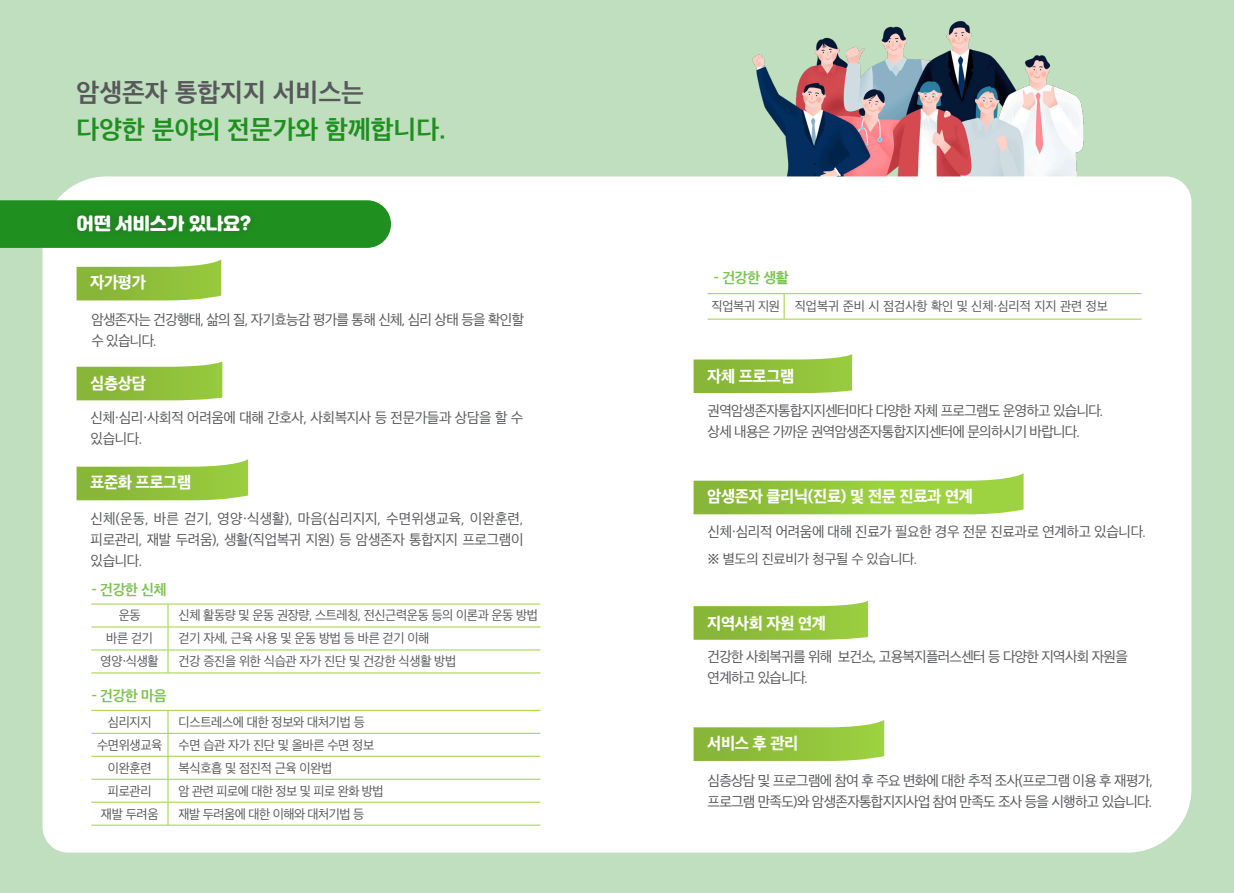
<style>
.page{position:relative;width:1234px;height:893px;background:#fff}
.page>*{position:absolute;margin:0;border:0;box-sizing:border-box;transform-origin:0 0}
.t1{font:24.75px "SD Gothic Neoa TTF g Bd";color:#1f8f1f}
.t2{font:24.75px "SD Gothic Neoa TTF g Bd";color:#57585a}
.t3{font:17.1px "Jalnan";color:#fff}
.t4{font:15.75px "SD Gothic Neoa TTF h Ex Bd";letter-spacing:-.025em;color:#fff}
.t5{font:14.25px/21px "SD Gothic Neoa TTF d Rg";letter-spacing:-.05em;color:#57585a;scale:.95 1}
.t6{font:14.25px/21px "SD Gothic Neoa TTF d Rg";letter-spacing:-.025em;color:#57585a;scale:.95 1}
.t7{font:14.25px "SD Gothic Neoa TTF g Bd";letter-spacing:-.025em;color:#7cc352}
.t8{font:13.5px "SD Gothic Neoa TTF d Rg";letter-spacing:-.025em;color:#57585a}
.t9{font:12.75px "SD Gothic Neoa TTF d Rg";letter-spacing:-.025em;color:#57585a;scale:.95 1}
.t10{font:12.75px "SD Gothic Neoa TTF d Rg";color:#57585a;scale:.95 1}
</style>
<div class="page">
<div style="left:0;top:0;width:1233px;height:893px;background:#bfdfbf"></div>
<img style="left:752px;top:21px;width:332px;height:155px">
<div style="left:43px;top:176px;width:1148px;height:677px;background:#fff"></div>
<hr style="left:91px;top:604px;width:77px;height:1px;background:#9dd242">
<hr style="left:168px;top:604px;width:372px;height:1px;background:#9dd242">
<hr style="left:91px;top:627px;width:77px;height:1px;background:#9dd242">
<hr style="left:168px;top:627px;width:372px;height:1px;background:#9dd242">
<hr style="left:91px;top:650px;width:77px;height:1px;background:#9dd242">
<hr style="left:168px;top:650px;width:372px;height:1px;background:#9dd242">
<svg style="left:168px;top:604px;width:1px;height:69px"></svg>
<hr style="left:91px;top:673px;width:77px;height:1px;background:#9dd242">
<hr style="left:168px;top:673px;width:372px;height:1px;background:#9dd242">
<hr style="left:91px;top:710px;width:77px;height:1px;background:#9dd242">
<hr style="left:168px;top:710px;width:372px;height:1px;background:#9dd242">
<hr style="left:91px;top:733px;width:77px;height:1px;background:#9dd242">
<hr style="left:168px;top:733px;width:372px;height:1px;background:#9dd242">
<hr style="left:91px;top:756px;width:77px;height:1px;background:#9dd242">
<hr style="left:168px;top:756px;width:372px;height:1px;background:#9dd242">
<hr style="left:91px;top:779px;width:77px;height:1px;background:#9dd242">
<hr style="left:168px;top:779px;width:372px;height:1px;background:#9dd242">
<hr style="left:91px;top:802px;width:77px;height:1px;background:#9dd242">
<hr style="left:168px;top:802px;width:372px;height:1px;background:#9dd242">
<svg style="left:168px;top:711px;width:1px;height:114px"></svg>
<hr style="left:91px;top:825px;width:77px;height:1px;background:#9dd242">
<hr style="left:168px;top:825px;width:372px;height:1px;background:#9dd242">
<hr style="left:707px;top:293px;width:77px;height:1px;background:#9dd242">
<hr style="left:784px;top:293px;width:357px;height:1px;background:#9dd242">
<svg style="left:783px;top:294px;width:1px;height:25px"></svg>
<hr style="left:707px;top:319px;width:77px;height:1px;background:#9dd242">
<hr style="left:784px;top:319px;width:357px;height:1px;background:#9dd242">
<svg style="left:693px;top:601px;width:174px;height:39px;background:#9fc955"></svg>
<svg style="left:693px;top:473px;width:330px;height:41px;background:#a9d262"></svg>
<svg style="left:693px;top:720px;width:191px;height:41px;background:#a4cc5e"></svg>
<svg style="left:77px;top:361px;width:145px;height:39px;background:#9ec756"></svg>
<svg style="left:693px;top:354px;width:158px;height:39px;background:#9ec856"></svg>
<svg style="left:0;top:200px;width:391px;height:48px;background:#259225"></svg>
<div style="left:68px;top:206px;width:192px;height:34px;background:#1f891f"></div>
<svg style="left:77px;top:259px;width:144px;height:41px;background:#a2ca5e"></svg>
<svg style="left:77px;top:459px;width:171px;height:41px;background:#a4cb5e"></svg>
<p class="t2" style="left:77px;top:81px;width:289px">암생존자 통합지지 서비스는</p>
<p class="t1" style="left:77px;top:117px;width:370px">다양한 분야의 전문가와 함께합니다.</p>
<p class="t3" style="left:77px;top:212px;width:176px">어떤 서비스가 있나요?</p>
<p class="t4" style="left:90px;top:274px;width:57px">자가평가</p>
<p class="t5" style="left:91px;top:309px;width:457px">암생존자는 건강행태, 삶의 질, 자기효능감 평가를 통해 신체, 심리 상태 등을 확인할 수 있습니다.</p>
<p class="t4" style="left:90px;top:376px;width:57px">심층상담</p>
<p class="t6" style="left:90px;top:407px;width:457px">신체·심리·사회적 어려움에 대해 간호사, 사회복지사 등 전문가들과 상담을 할 수 있습니다.</p>
<p class="t4" style="left:90px;top:474px;width:103px">표준화 프로그램</p>
<p class="t5" style="left:90px;top:508px;width:457px;text-align:justify">신체(운동, 바른 걷기, 영양·식생활), 마음(심리지지, 수면위생교육, 이완훈련, 피로관리, 재발 두려움), 생활(직업복귀 지원) 등 암생존자 통합지지 프로그램이 있습니다.</p>
<p class="t7" style="left:91px;top:583px;width:77px">- 건강한 신체</p>
<p class="t9" style="left:119px;top:609px;width:25px">운동</p>
<p class="t9" style="left:179px;top:609px;width:380px">신체 활동량 및 운동 권장량, 스트레칭, 전신근력운동 등의 이론과 운동 방법</p>
<p class="t9" style="left:106px;top:632px;width:51px">바른 걷기</p>
<p class="t9" style="left:179px;top:632px;width:265px">걷기 자세, 근육 사용 및 운동 방법 등 바른 걷기 이해</p>
<p class="t9" style="left:101px;top:655px;width:63px">영양·식생활</p>
<p class="t9" style="left:179px;top:655px;width:294px">건강 증진을 위한 식습관 자가 진단 및 건강한 식생활 방법</p>
<p class="t7" style="left:91px;top:689px;width:77px">- 건강한 마음</p>
<p class="t9" style="left:108px;top:715px;width:47px">심리지지</p>
<p class="t9" style="left:179px;top:715px;width:197px">디스트레스에 대한 정보와 대처기법 등</p>
<p class="t9" style="left:97px;top:738px;width:70px">수면위생교육</p>
<p class="t9" style="left:179px;top:738px;width:207px">수면 습관 자가 진단 및 올바른 수면 정보</p>
<p class="t9" style="left:108px;top:761px;width:47px">이완훈련</p>
<p class="t9" style="left:179px;top:761px;width:163px">복식호흡 및 점진적 근육 이완법</p>
<p class="t9" style="left:108px;top:784px;width:47px">피로관리</p>
<p class="t9" style="left:179px;top:784px;width:217px">암 관련 피로에 대한 정보 및 피로 완화 방법</p>
<p class="t9" style="left:101px;top:807px;width:62px">재발 두려움</p>
<p class="t9" style="left:179px;top:807px;width:197px">재발 두려움에 대한 이해와 대처기법 등</p>
<p class="t7" style="left:713px;top:271px;width:77px">- 건강한 생활</p>
<p class="t9" style="left:711px;top:300px;width:74px">직업복귀 지원</p>
<p class="t10" style="left:794px;top:300px;width:331px">직업복귀 준비 시 점검사항 확인 및 신체·심리적 지지 관련 정보</p>
<p class="t4" style="left:707px;top:368px;width:89px">자체 프로그램</p>
<p class="t5" style="left:707px;top:400px;width:418px">권역암생존자통합지지센터마다 다양한 자체 프로그램도 운영하고 있습니다.</p>
<p class="t5" style="left:707px;top:421px;width:393px">상세 내용은 가까운 권역암생존자통합지지센터에 문의하시기 바랍니다.</p>
<p class="t4" style="left:707px;top:488px;width:267px">암생존자 클리닉(진료) 및 전문 진료과 연계</p>
<p class="t6" style="left:707px;top:521px;width:463px">신체·심리적 어려움에 대해 진료가 필요한 경우 전문 진료과로 연계하고 있습니다.</p>
<p class="t8" style="left:707px;top:552px;width:211px">※ 별도의 진료비가 청구될 수 있습니다.</p>
<p class="t4" style="left:707px;top:615px;width:120px">지역사회 자원 연계</p>
<p class="t5" style="left:707px;top:646px;width:444px">건강한 사회복귀를 위해 보건소, 고용복지플러스센터 등 다양한 지역사회 자원을 연계하고 있습니다.</p>
<p class="t4" style="left:707px;top:736px;width:93px">서비스 후 관리</p>
<p class="t5" style="left:707px;top:770px;width:470px">심층상담 및 프로그램에 참여 후 주요 변화에 대한 추적 조사(프로그램 이용 후 재평가, 프로그램 만족도)와 암생존자통합지지사업 참여 만족도 조사 등을 시행하고 있습니다.</p>
</div>
